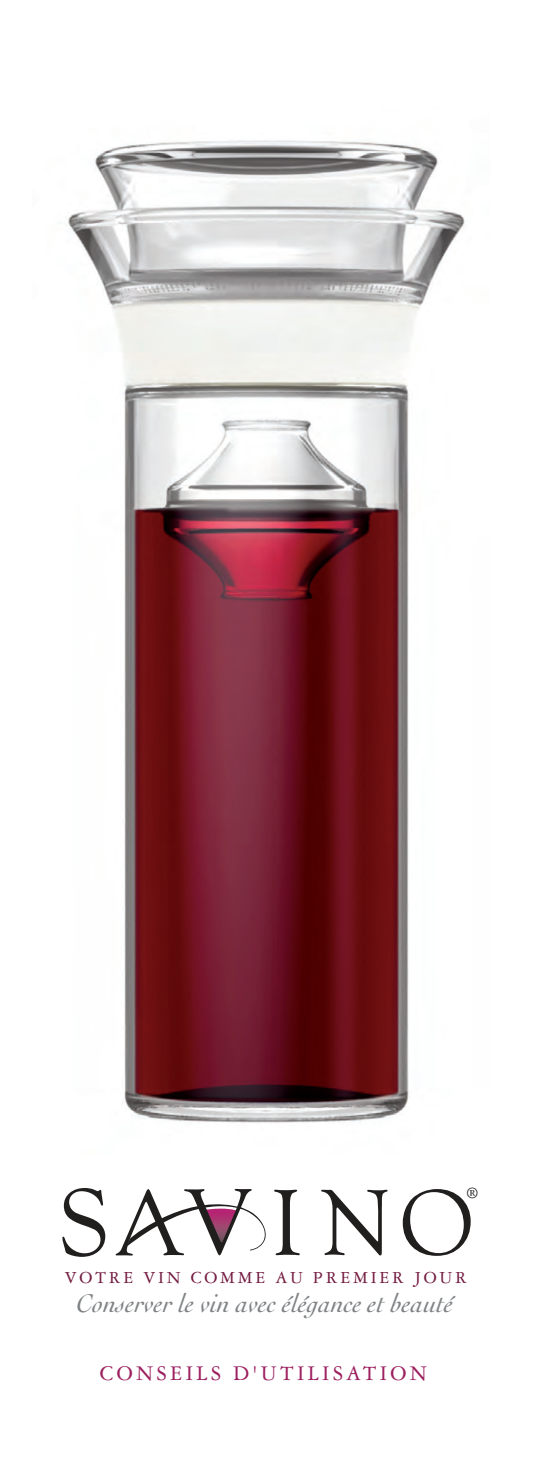
<style>
.page{position:relative;width:540px;height:1476px;background:#fff}
.page>*{position:absolute;margin:0;border:0;box-sizing:border-box;transform-origin:0 0}
.t1{font:italic 26.8px "Cochin";color:#7f8284}
.t2{font:22.2px "Garamond Three";letter-spacing:.15em;color:#9c1f5f}
.t3{font:18px "Garamond Three";letter-spacing:.15em;color:#741c41}
.t4{font:italic 15.6px "Cochin";color:#231f20}
</style>
<div class="page">
<img style="left:66px;top:140px;width:399px;height:983px">
<svg style="left:116px;top:1189px;width:150px;height:67px"></svg>
<svg style="left:62px;top:1188px;width:43px;height:69px"></svg>
<svg style="left:274px;top:1190px;width:26px;height:65px"></svg>
<svg style="left:321px;top:1190px;width:67px;height:65px"></svg>
<svg style="left:403px;top:1189px;width:68px;height:67px"></svg>
<p class="t4" style="left:466px;top:1185px;width:14px">®</p>
<p class="t3" style="left:65px;top:1268px;width:404px">VOTRE VIN COMME AU PREMIER JOUR</p>
<p class="t1" style="left:76px;top:1288px;width:379px">Conserver le vin avec élégance et beauté</p>
<p class="t2" style="left:100px;top:1362px;width:329px">CONSEILS D'UTILISATION</p>
</div>
